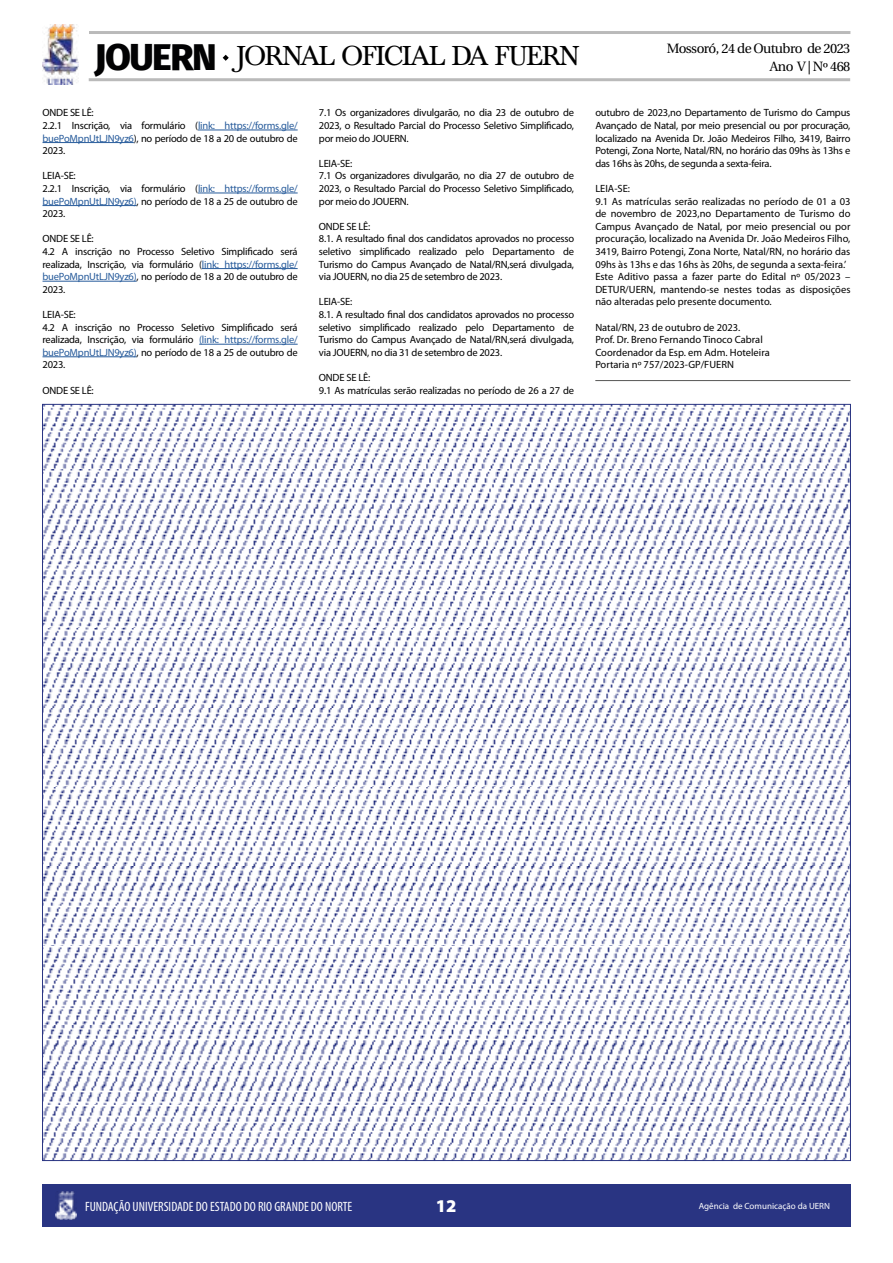
<style>
.page{position:relative;width:893px;height:1263px;background:#fff}
.page>*{position:absolute;margin:0;border:0;box-sizing:border-box;transform-origin:0 0}
.t1{font:800 37.5px "Fira Sans";letter-spacing:-.04em;color:#020203}
.t2{font:28.5px "Baskervald ADF Std";letter-spacing:-.04em;color:#000}
.t3{font:900 18px "Myriad Pro";color:#fff}
.t4{font:condensed 13.5px "Myriad Pro";color:#fff}
.t5{font:13.5px "Heuristica";letter-spacing:-.04em;color:#000}
.t6{font:10.5px/12.6px "Myriad Pro";letter-spacing:-.02em;color:#000}
.t7{font:10.5px/12.6px "Myriad Pro";color:#000}
.t8{font:9px "Myriad Pro";color:#fff}
.s1{color:#275b9b}
</style>
<div class="page">
<img style="left:43px;top:25px;width:35px;height:59px">
<hr style="left:89px;top:31px;width:761px;height:3px;background:#878787">
<hr style="left:89px;top:78px;width:761px;height:3px;background:#878787">
<svg style="left:222px;top:54px;width:7px;height:7px"></svg>
<div style="left:43px;top:1184px;width:808px;height:43px;background:#293482"></div>
<img style="left:55px;top:1191px;width:21px;height:29px">
<hr style="left:198px;top:130px;width:100px;height:1px;background:#275b9b">
<hr style="left:43px;top:142px;width:91px;height:1px;background:#275b9b">
<hr style="left:198px;top:193px;width:100px;height:1px;background:#275b9b">
<hr style="left:43px;top:205px;width:94px;height:1px;background:#275b9b">
<hr style="left:202px;top:268px;width:96px;height:1px;background:#275b9b">
<hr style="left:43px;top:281px;width:94px;height:1px;background:#275b9b">
<hr style="left:199px;top:344px;width:99px;height:1px;background:#275b9b">
<hr style="left:43px;top:356px;width:94px;height:1px;background:#275b9b">
<hr style="left:595px;top:380px;width:255px;height:1px;background:#575756">
<img style="left:44px;top:406px;width:805px;height:753px">
<h1 class="t1" style="left:95px;top:24px;width:124px">JOUERN</h1>
<h2 class="t2" style="left:237px;top:40px;width:344px">JORNAL OFICIAL DA FUERN</h2>
<p class="t5" style="left:667px;top:38px;width:185px">Mossoró, 24 de Outubro de 2023</p>
<p class="t5" style="left:770px;top:56px;width:82px">Ano V | Nº 468</p>
<p class="t6" style="left:43px;top:106px;width:257px">ONDE SE LÊ:<br>2.2.1 Inscrição, via formulário (<span class="s1">link: https://forms.gle/ buePoMpnUtLJN9yz6</span>), no período de 18 a 20 de outubro de 2023.</p>
<p class="t6" style="left:43px;top:169px;width:257px">LEIA-SE:<br>2.2.1 Inscrição, via formulário (<span class="s1">link: https://forms.gle/ buePoMpnUtLJN9yz6)</span>, no período de 18 a 25 de outubro de<br>2023.</p>
<p class="t6" style="left:43px;top:232px;width:257px">ONDE SE LÊ:<br>4.2 A inscrição no Processo Seletivo Simplificado será realizada, Inscrição, via formulário (<span class="s1">link: https://forms.gle/ buePoMpnUtLJN9yz6)</span>, no período de 18 a 20 de outubro de 2023.</p>
<p class="t6" style="left:43px;top:308px;width:257px">LEIA-SE:<br>4.2 A inscrição no Processo Seletivo Simplificado será realizada, Inscrição, via formulário <span class="s1">(link: https://forms.gle/ buePoMpnUtLJN9yz6)</span>, no período de 18 a 25 de outubro de 2023.</p>
<p class="t6" style="left:43px;top:384px;width:53px">ONDE SE LÊ:</p>
<p class="t6" style="left:319px;top:106px;width:257px;text-align:justify">7.1 Os organizadores divulgarão, no dia 23 de outubro de 2023, o Resultado Parcial do Processo Seletivo Simplificado, por meio do JOUERN.</p>
<p class="t6" style="left:319px;top:157px;width:257px">LEIA-SE:<br>7.1 Os organizadores divulgarão, no dia 27 de outubro de 2023, o Resultado Parcial do Processo Seletivo Simplificado, por meio do JOUERN.</p>
<p class="t6" style="left:319px;top:220px;width:257px">ONDE SE LÊ:<br>8.1. A resultado final dos candidatos aprovados no processo seletivo simplificado realizado pelo Departamento de Turismo do Campus Avançado de Natal/RN,será divulgada, via JOUERN, no dia 25 de setembro de 2023.</p>
<p class="t6" style="left:319px;top:295px;width:257px">LEIA-SE:<br>8.1. A resultado final dos candidatos aprovados no processo seletivo simplificado realizado pelo Departamento de Turismo do Campus Avançado de Natal/RN,será divulgada, via JOUERN, no dia 31 de setembro de 2023.</p>
<p class="t6" style="left:319px;top:371px;width:257px">ONDE SE LÊ:<br>9.1 As matrículas serão realizadas no período de 26 a 27 de</p>
<p class="t6" style="left:595px;top:106px;width:257px;text-align:justify">outubro de 2023,no Departamento de Turismo do Campus Avançado de Natal, por meio presencial ou por procuração, localizado na Avenida Dr. João Medeiros Filho, 3419, Bairro Potengi, Zona Norte, Natal/RN, no horário das 09hs às 13hs e das 16hs às 20hs, de segunda a sexta-feira.</p>
<p class="t7" style="left:595px;top:182px;width:257px">LEIA-SE:<br>9.1 As matrículas serão realizadas no período de 01 a 03 de novembro de 2023,no Departamento de Turismo do Campus Avançado de Natal, por meio presencial ou por procuração, localizado na Avenida Dr. João Medeiros Filho, 3419, Bairro Potengi, Zona Norte, Natal/RN, no horário das 09hs às 13hs e das 16hs às 20hs, de segunda a sexta-feira.’ Este Aditivo passa a fazer parte do Edital nº 05/2023 – DETUR/UERN, mantendo-se nestes todas as disposições não alteradas pelo presente documento.</p>
<p class="t7" style="left:595px;top:321px;width:176px">Natal/RN, 23 de outubro de 2023.<br>Prof. Dr. Breno Fernando Tinoco Cabral Coordenador da Esp. em Adm. Hoteleira Portaria nº 757/2023-GP/FUERN</p>
<p class="t4" style="left:85px;top:1198px;width:269px">FUNDAÇÃO UNIVERSIDADE DO ESTADO DO RIO GRANDE DO NORTE</p>
<h3 class="t3" style="left:436px;top:1194px;width:22px">12</h3>
<p class="t8" style="left:699px;top:1200px;width:133px">Agência de Comunicação da UERN</p>
</div>
